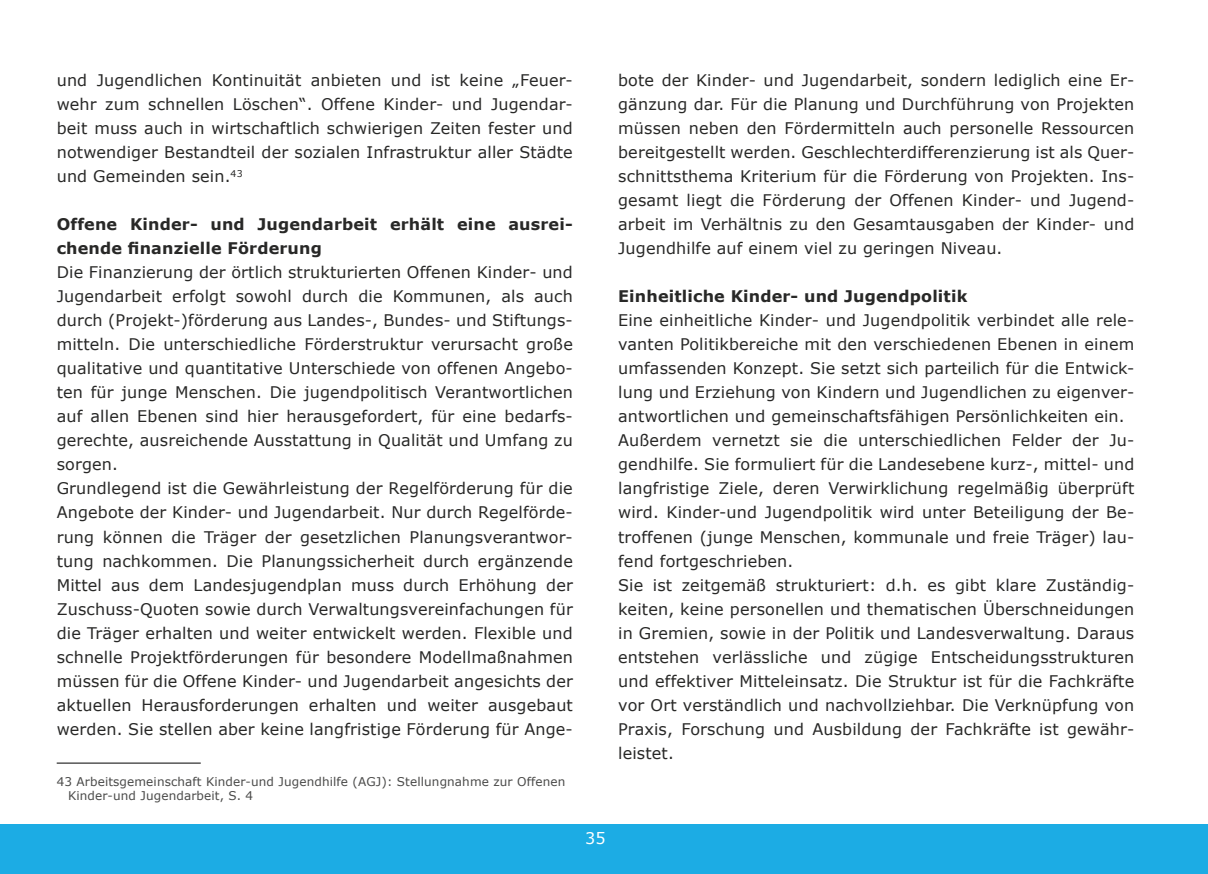
<style>
.page{position:relative;width:1208px;height:874px;background:#fff}
.page>*{position:absolute;margin:0;border:0;box-sizing:border-box;transform-origin:0 0}
.t1{font:16px/24px "Verdana";letter-spacing:.01em;color:#282827;text-align:justify}
.t2{font:700 16px/24px "Verdana";letter-spacing:.01em;color:#282827}
.t3{font:16px "Verdana";color:#fff}
.t4{font:12px/14.4px "Verdana";letter-spacing:.01em;color:#4a4a49}
</style>
<div class="page">
<div style="left:0;top:823px;width:1208px;height:50px;background:#1cace4"></div>
<hr style="left:57px;top:762px;width:144px;height:1px;background:#000">
<p class="t1" style="left:57px;top:68px;width:517px">und Jugendlichen Kontinuität anbieten und ist keine „Feuer&shy;wehr zum schnellen Löschen“. Offene Kinder- und Jugendar&shy;beit muss auch in wirtschaftlich schwierigen Zeiten fester und notwendiger Bestandteil der sozialen Infrastruktur aller Städte und Gemeinden sein.<sup>43</sup></p>
<p class="t2" style="left:57px;top:212px;width:517px">Offene Kinder- und Jugendarbeit erhält eine ausrei&shy;chende finanzielle Förderung</p>
<p class="t1" style="left:57px;top:260px;width:518px;text-align:left">Die Finanzierung der örtlich strukturierten Offenen Kinder- und Jugendarbeit erfolgt sowohl durch die Kommunen, als auch durch (Projekt-)förderung aus Landes-, Bundes- und Stiftungs&shy;mitteln. Die unterschiedliche Förderstruktur verursacht große qualitative und quantitative Unterschiede von offenen Angebo&shy;ten für junge Menschen. Die jugendpolitisch Verantwortlichen auf allen Ebenen sind hier herausgefordert, für eine bedarfs&shy;gerechte, ausreichende Ausstattung in Qualität und Umfang zu sorgen.<br>Grundlegend ist die Gewährleistung der Regelförderung für die Angebote der Kinder- und Jugendarbeit. Nur durch Regelförde&shy;rung können die Träger der gesetzlichen Planungsverantwor&shy;tung nachkommen. Die Planungssicherheit durch ergänzende Mittel aus dem Landesjugendplan muss durch Erhöhung der Zuschuss-Quoten sowie durch Verwaltungsvereinfachungen für die Träger erhalten und weiter entwickelt werden. Flexible und schnelle Projektförderungen für besondere Modellmaßnahmen müssen für die Offene Kinder- und Jugendarbeit angesichts der aktuellen Herausforderungen erhalten und weiter ausgebaut werden. Sie stellen aber keine langfristige Förderung für Ange-</p>
<p class="t4" style="left:68px;top:773px;width:499px;text-indent:-11px">43 Arbeitsgemeinschaft Kinder-und Jugendhilfe (AGJ): Stellungnahme zur Offenen<br>Kinder-und Jugendarbeit, S. 4</p>
<p class="t3" style="left:585px;top:826px;width:22px">35</p>
<p class="t1" style="left:618px;top:68px;width:518px">bote der Kinder- und Jugendarbeit, sondern lediglich eine Er&shy;gänzung dar. Für die Planung und Durchführung von Projekten müssen neben den Fördermitteln auch personelle Ressourcen bereitgestellt werden. Geschlechterdifferenzierung ist als Quer&shy;schnittsthema Kriterium für die Förderung von Projekten. Ins&shy;gesamt liegt die Förderung der Offenen Kinder- und Jugend&shy;arbeit im Verhältnis zu den Gesamtausgaben der Kinder- und Jugendhilfe auf einem viel zu geringen Niveau.</p>
<p class="t2" style="left:618px;top:284px;width:351px">Einheitliche Kinder- und Jugendpolitik</p>
<p class="t1" style="left:618px;top:308px;width:518px;text-align:left">Eine einheitliche Kinder- und Jugendpolitik verbindet alle rele&shy;vanten Politikbereiche mit den verschiedenen Ebenen in einem umfassenden Konzept. Sie setzt sich parteilich für die Entwick&shy;lung und Erziehung von Kindern und Jugendlichen zu eigenver&shy;antwortlichen und gemeinschaftsfähigen Persönlichkeiten ein.<br>Außerdem vernetzt sie die unterschiedlichen Felder der Ju&shy;gendhilfe. Sie formuliert für die Landesebene kurz-, mittel- und langfristige Ziele, deren Verwirklichung regelmäßig überprüft wird. Kinder-und Jugendpolitik wird unter Beteiligung der Be&shy;troffenen (junge Menschen, kommunale und freie Träger) lau&shy;fend fortgeschrieben.<br>Sie ist zeitgemäß strukturiert: d.h. es gibt klare Zuständig&shy;keiten, keine personellen und thematischen Überschneidungen in Gremien, sowie in der Politik und Landesverwaltung. Daraus entstehen verlässliche und zügige Entscheidungsstrukturen und effektiver Mitteleinsatz. Die Struktur ist für die Fachkräfte vor Ort verständlich und nachvollziehbar. Die Verknüpfung von Praxis, Forschung und Ausbildung der Fachkräfte ist gewähr&shy;leistet.</p>
</div>
